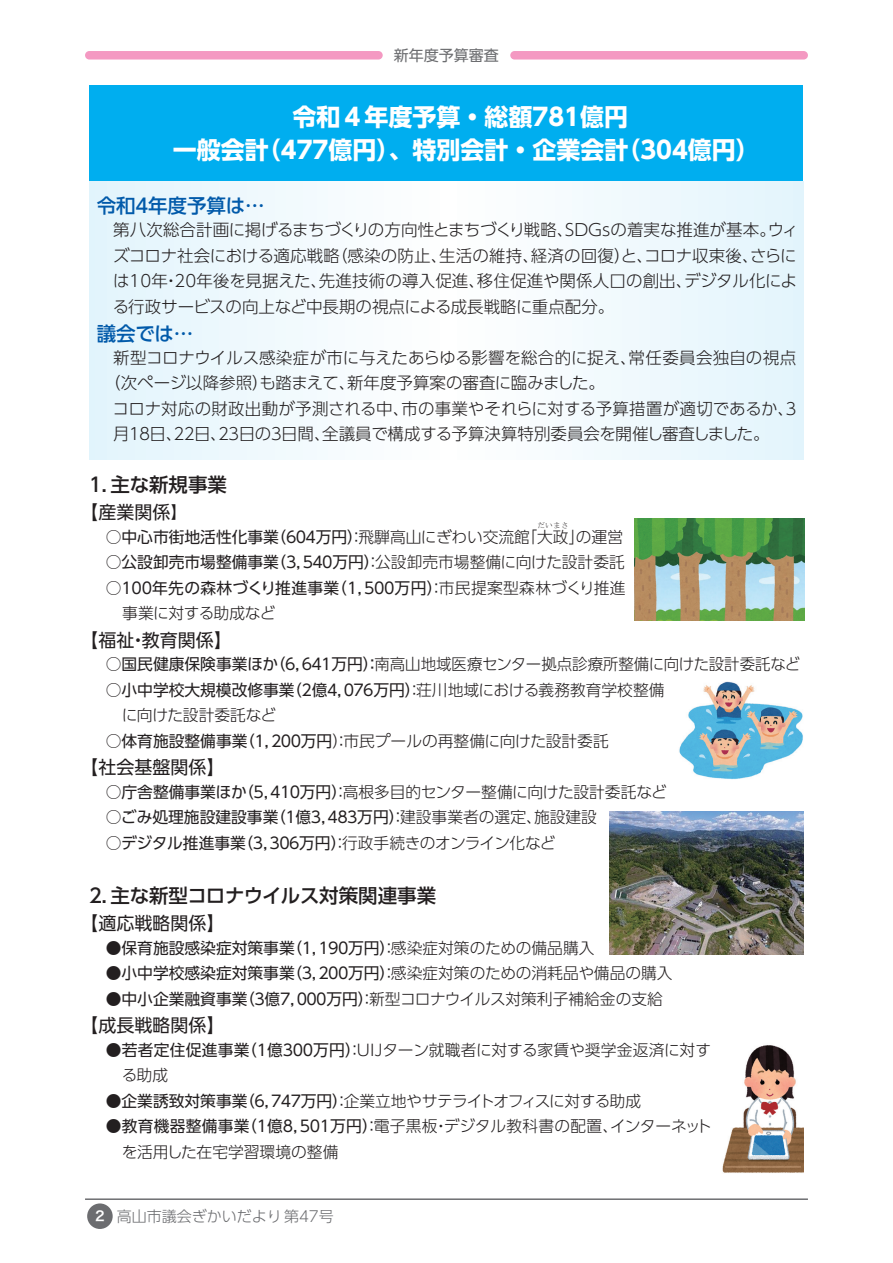
<style>
.page{position:relative;width:893px;height:1263px;background:#fff}
.page>*{position:absolute;margin:0;border:0;box-sizing:border-box;transform-origin:0 0}
.t1{font:24px/33px "UD Shin Go Pro Bold 90 msp RKSJ H";color:#fff;text-align:center}
.t2{font:19.5px "UD Shin Go Pro Medium 90 msp RKSJ H";letter-spacing:-.005em;color:#231f20}
.t3{font:19.5px "UD Shin Go Pro Medium 90 msp RKSJ H";letter-spacing:-.005em;color:#015aaa}
.t4{font:18px "UD Shin Go Pro Regular 90 msp RKSJ H";color:#231f20}
.t5{font:16.5px/25.5px "UD Shin Go Pro Light 90 msp RKSJ H";color:#231f20;text-align:justify}
.t6{font:16.5px "UD Shin Go Pro Light 90 msp RKSJ H";letter-spacing:-.03em;color:#231f20}
.t7{font:15.75px/25.5px "UD Shin Go Pro Light 90 msp RKSJ H";letter-spacing:-.01em;color:#231f20}
.t8{font:15.75px "UD Shin Go Pro Regular 90 msp RKSJ H";color:#231f20}
.t9{font:15.75px "UD Shin Go Pro Light 90 msp RKSJ H";letter-spacing:-.05em;color:#231f20}
.t10{font:15.75px "UD Shin Go Pro Regular 90 msp RKSJ H";letter-spacing:-.02em;color:#231f20}
.t11{font:15.75px "UD Shin Go Pro Regular 90 msp RKSJ H";letter-spacing:-.025em;color:#231f20}
.t12{font:15.75px "UD Shin Go Pro Light 90 msp RKSJ H";letter-spacing:-.035em;color:#231f20}
.t13{font:15px "UD Shin Go Pro Light 90 msp RKSJ H";color:#6c6d70}
.t14{font:15px "UD Shin Go Pro Regular 90 msp RKSJ H";color:#6c6d70}
.t15{font:7.5px "MS Mincho 90 ms RKSJ H";color:#231f20}
.s1{color:#fff}
.s2{font-size:15.75px}
.s3{font-family:"UD Shin Go Pro Regular 90 msp RKSJ H"}
.s4{font-family:"UD Shin Go Pro Light 90 msp RKSJ H"}
.s5{font-family:"Hira Kaku Pro W6 90 msp RKSJ H";font-size:13.5px;color:#fff}
</style>
<div class="page">
<div style="left:90px;top:86px;width:713px;height:95px;background:#00aeef"></div>
<svg style="left:89px;top:181px;width:715px;height:278px"></svg>
<img style="left:679px;top:681px;width:124px;height:99px">
<img style="left:609px;top:811px;width:194px;height:143px">
<img style="left:722px;top:1045px;width:82px;height:128px">
<img style="left:634px;top:519px;width:171px;height:102px">
<div style="left:510px;top:51px;width:298px;height:9px;background:#f499c2;border-radius:4px"></div>
<div style="left:85px;top:51px;width:298px;height:9px;background:#f499c2;border-radius:4px"></div>
<hr style="left:85px;top:1198px;width:723px;height:2px;background:#6c6d70">
<div style="left:87px;top:1203px;width:26px;height:26px;background:#6c6d70;border-radius:50%"></div>
<p class="t14" style="left:394px;top:50px;width:106px"><span class="s1">新</span>年度予算審査</p>
<h1 class="t1" style="left:173px;top:104px;width:589px">令和４年度予算・総額781億円<br>一般会計（477億円）、特別会計・企業会計（304億円）</h1>
<p class="t3" style="left:97px;top:199px;width:169px">令和４年度予算は…</p>
<p class="t5" style="left:113px;top:219px;width:687px">第八次総合計画に掲げるまちづくりの方向性とまちづくり戦略、ＳＤＧsの着実な推進が基本。ウィズコロナ社会における適応戦略（感染の防止、生活の維持、経済の回復）と、コロナ収束後、さらには10年・20年後を見据えた、先進技術の導入促進、移住促進や関係人口の創出、デジタル化による行政サービスの向上など中長期の視点による成長戦略に重点配分。</p>
<p class="t3" style="left:97px;top:326px;width:98px">議会では…</p>
<p class="t5" style="left:113px;top:347px;width:684px">新型コロナウイルス感染症が市に与えたあらゆる影響を総合的に捉え、常任委員会独自の視点</p>
<p class="t5" style="left:104px;top:372px;width:502px">（次ページ以降参照）も踏まえて、新年度予算案の審査に臨みました。</p>
<p class="t5" style="left:113px;top:398px;width:688px">コロナ対応の財政出動が予測される中、市の事業やそれらに対する予算措置が適切であるか、３</p>
<p class="t6" style="left:113px;top:428px;width:658px">月１８日、２２日、２３日の３日間、全議員で構成する予算決算特別委員会を開催し審査しました。</p>
<p class="t2" style="left:86px;top:477px;width:143px">１．主な新規事業</p>
<p class="t4" style="left:80px;top:506px;width:108px">【産業関係<span class="s2">】</span></p>
<p class="t7" style="left:106px;top:526px;width:519px"><span class="s3">○中心市街地活性化事業（６０４万円）</span>：飛騨高山にぎわい交流館「大政」の運営</p>
<p class="t15" style="left:537px;top:522px;width:33px">ࡔ࠸ࡲࡉ</p>
<p class="t8" style="left:106px;top:556px;width:521px">○公設卸売市場整備事業（３，５４０万円）<span class="s4">：公設卸売市場整備に向けた設計委託</span></p>
<p class="t10" style="left:106px;top:582px;width:521px">○１００年先の森林づくり推進事業（１，５００万円）<span class="s4">：市民提案型森林づくり推進</span></p>
<p class="t12" style="left:122px;top:607px;width:170px">事業に対する助成など　</p>
<p class="t4" style="left:80px;top:633px;width:153px">【福祉・教育関係】</p>
<p class="t7" style="left:106px;top:654px;width:696px"><span class="s3">○国民健康保険事業ほか（６，６４１万円）：</span>南高山地域医療センター拠点診療所整備に向けた設計委託など</p>
<p class="t8" style="left:106px;top:684px;width:560px">○小中学校大規模改修事業（２億４，０７６万円）<span class="s4">：荘川地域における義務教育学校整備</span></p>
<p class="t7" style="left:122px;top:705px;width:156px">に向けた設計委託など</p>
<p class="t7" style="left:106px;top:730px;width:504px"><span class="s3">○体育施設整備事業（１，２００万円</span>）：市民プールの再整備に向けた設計委託</p>
<p class="t4" style="left:80px;top:761px;width:146px">【社会基盤関係】</p>
<p class="t7" style="left:106px;top:781px;width:562px"><span class="s3">○庁舎整備事業ほか（５，４１０万円）</span>：高根多目的センター整備に向けた設計委託など</p>
<p class="t8" style="left:106px;top:811px;width:493px">○ごみ処理施設建設事業（１億３，４８３万円）<span class="s4">：建設事業者の選定、施設建設</span></p>
<p class="t11" style="left:106px;top:837px;width:451px">○デジタル推進事業（３，３０６万円）<span class="s4">：行政手続きのオンライン化など</span></p>
<p class="t2" style="left:86px;top:888px;width:352px">２．主な新型コロナウイルス対策関連事業</p>
<p class="t4" style="left:80px;top:917px;width:146px">【適応戦略関係】</p>
<p class="t8" style="left:106px;top:942px;width:490px">●保育施設感染症対策事業（１，１９０万円）<span class="s4">：感染症対策のための備品購入</span></p>
<p class="t8" style="left:106px;top:967px;width:568px">●小中学校感染症対策事業（３，２００万円）<span class="s4">：感染症対策のための消耗品や備品の購入</span></p>
<p class="t8" style="left:106px;top:993px;width:559px">●中小企業融資事業（３億７，０００万円）<span class="s4">：新型コロナウイルス対策利子補給金の支給</span></p>
<p class="t4" style="left:80px;top:1019px;width:146px">【成長戦略関係】</p>
<p class="t7" style="left:122px;top:1039px;width:591px;text-indent:-16px"><span class="s3">●若者定住促進事業（１億３００万円）</span>：ＵＩＪターン就職者に対する家賃や奨学金返済に対する助成</p>
<p class="t9" style="left:106px;top:1095px;width:537px"><span class="s3">●企業誘致対策事業（６，７４７万円）</span>：企業立地やサテライトオフィスに対する助成</p>
<p class="t7" style="left:122px;top:1116px;width:592px;text-indent:-16px"><span class="s3">●教育機器整備事業（１億８，５０１万円）</span>：電子黒板・デジタル教科書の配置、インターネットを活用した在宅学習環境の整備</p>
<p class="t13" style="left:95px;top:1210px;width:240px"><span class="s5">2</span> 高山市議会ぎかいだより 第47号</p>
</div>
